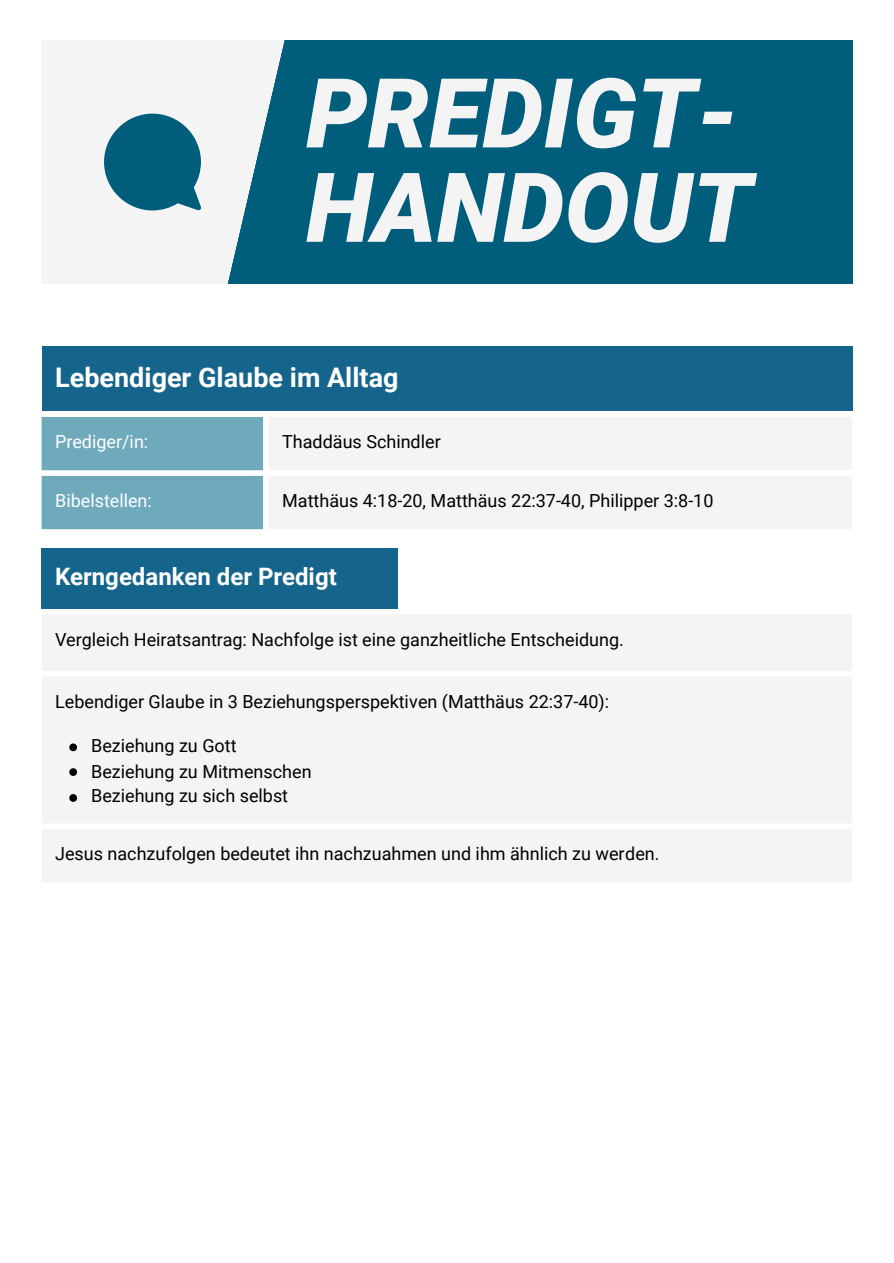
<style>
.page{position:relative;width:894px;height:1263px;background:#fff}
.page>*{position:absolute;margin:0;border:0;box-sizing:border-box;transform-origin:0 0}
.t1{font:italic 900 96.6px "Roboto";color:#f4f4f4}
.t2{font:700 27px "Roboto";color:#fff}
.t3{font:700 24px "Roboto";color:#fff}
.t4{font:18px "Roboto";color:#000}
.t5{font:18px "Roboto";color:#fff}
</style>
<div class="page">
<div style="left:42px;top:40px;width:810px;height:244px;background:#005d7c"></div>
<svg style="left:42px;top:40px;width:243px;height:244px;background:#d2dfe3"></svg>
<svg style="left:104px;top:114px;width:97px;height:96px"></svg>
<div style="left:42px;top:346px;width:810px;height:65px;background:#15648b"></div>
<div style="left:42px;top:417px;width:221px;height:112px;background:#6ea9bc"></div>
<div style="left:269px;top:417px;width:583px;height:112px;background:#f4f4f4"></div>
<div style="left:42px;top:548px;width:356px;height:60px;background:#15648b"></div>
<div style="left:42px;top:615px;width:810px;height:267px;background:#f4f4f4"></div>
<svg style="left:69px;top:743px;width:8px;height:8px"></svg>
<svg style="left:69px;top:768px;width:8px;height:8px"></svg>
<svg style="left:69px;top:794px;width:8px;height:8px"></svg>
<p class="t1" style="left:306px;top:58px;width:434px">PREDIGT-</p>
<p class="t1" style="left:306px;top:152px;width:447px">HANDOUT</p>
<p class="t2" style="left:55px;top:362px;width:345px">Lebendiger Glaube im Alltag</p>
<p class="t5" style="left:55px;top:432px;width:95px">Prediger/in:</p>
<p class="t4" style="left:282px;top:432px;width:160px">Thaddäus Schindler</p>
<p class="t5" style="left:55px;top:491px;width:98px">Bibelstellen:</p>
<p class="t4" style="left:282px;top:491px;width:432px">Matthäus 4:18-20, Matthäus 22:37-40, Philipper 3:8-10</p>
<p class="t3" style="left:55px;top:563px;width:283px">Kerngedanken der Predigt</p>
<p class="t4" style="left:55px;top:629px;width:570px">Vergleich Heiratsantrag: Nachfolge ist eine ganzheitliche Entscheidung.</p>
<p class="t4" style="left:55px;top:691px;width:555px">Lebendiger Glaube in 3 Beziehungsperspektiven (Matthäus 22:37-40):</p>
<p class="t4" style="left:91px;top:735px;width:147px">Beziehung zu Gott</p>
<p class="t4" style="left:91px;top:761px;width:222px">Beziehung zu Mitmenschen</p>
<p class="t4" style="left:91px;top:786px;width:198px">Beziehung zu sich selbst</p>
<p class="t4" style="left:55px;top:844px;width:605px">Jesus nachzufolgen bedeutet ihn nachzuahmen und ihm ähnlich zu werden.</p>
</div>
